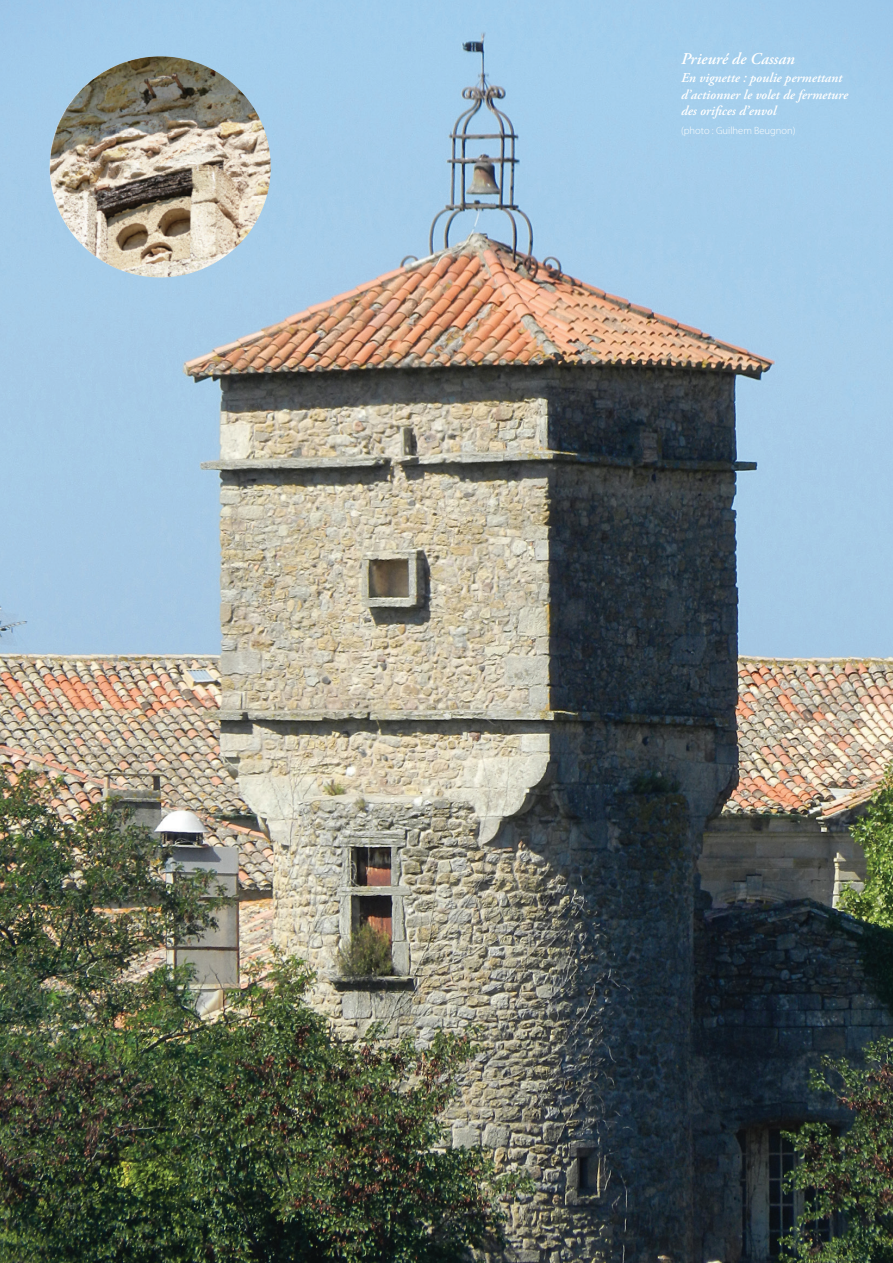
<style>
.page{position:relative;width:893px;height:1263px;background:#fff}
.page>*{position:absolute;margin:0;border:0;box-sizing:border-box;transform-origin:0 0}
.t1{font:italic 600 16.5px "Adobe Garamond Pro";color:#fff}
.t2{font:italic 600 13.5px/16.2px "Adobe Garamond Pro";color:#fff}
.t3{font:300 10.5px "Myriad Pro";color:#fff}
</style>
<div class="page">
<img style="left:0;top:0;width:893px;height:1263px">
<img style="left:97px;top:56px;width:60px;height:21px">
<p class="t1" style="left:681px;top:49px;width:115px">Prieuré de Cassan</p>
<p class="t2" style="left:681px;top:71px;width:168px">En vignette : poulie permettant d’actionner le volet de fermeture des orifices d’envol</p>
<p class="t3" style="left:681px;top:124px;width:116px">(photo : Guilhem Beugnon)</p>
</div>
